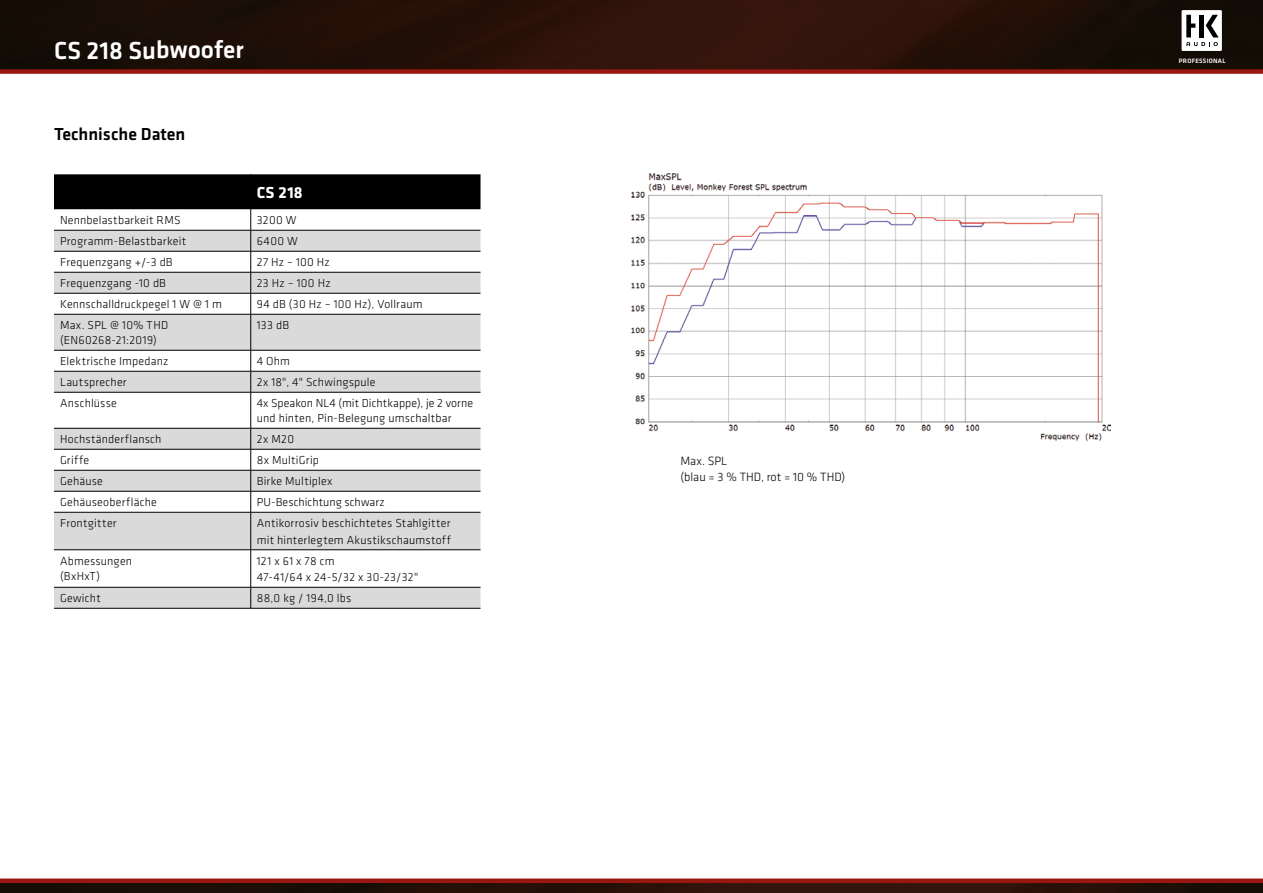
<style>
.page{position:relative;width:1263px;height:893px;background:#fff}
.page>*{position:absolute;margin:0;border:0;box-sizing:border-box;transform-origin:0 0}
.t1{font:500 25.5px "Klavika";letter-spacing:-.005em;color:#fff}
.t2{font:500 18px "Klavika";color:#000}
.t3{font:700 16.5px "Klavika";color:#fff}
.t4{font:300 12.45px/15.8px "Klavika";color:#000}
.t5{font:300 12px/15px "Klavika";letter-spacing:.015em;color:#000}
.t6{font:500 6.6px "Klavika";letter-spacing:.04em;color:#fff}
</style>
<div class="page">
<img style="left:0;top:883px;width:1263px;height:10px">
<div style="left:0;top:878px;width:1263px;height:5px;background:#981711"></div>
<img style="left:631px;top:173px;width:480px;height:269px">
<img style="left:0;top:0;width:1263px;height:69px">
<div style="left:0;top:69px;width:1263px;height:5px;background:#981711"></div>
<div style="left:1181px;top:10px;width:41px;height:41px;background:#fff"></div>
<svg style="left:1186px;top:15px;width:33px;height:31px"></svg>
<hr style="left:1199px;top:15px;width:4px;height:22px;background:#000">
<svg style="left:54px;top:315px;width:426px;height:293px;fill:#dadada"></svg>
<svg style="left:54px;top:174px;width:426px;height:140px"></svg>
<hr style="left:54px;top:314px;width:197px;height:1px;background:#000">
<hr style="left:251px;top:314px;width:229px;height:1px;background:#000">
<hr style="left:250px;top:314px;width:1px;height:36px;background:#000">
<hr style="left:54px;top:350px;width:197px;height:1px;background:#000">
<hr style="left:251px;top:350px;width:229px;height:1px;background:#000">
<hr style="left:54px;top:371px;width:197px;height:1px;background:#000">
<hr style="left:251px;top:371px;width:229px;height:1px;background:#000">
<svg style="left:250px;top:350px;width:1px;height:42px"></svg>
<hr style="left:54px;top:392px;width:197px;height:1px;background:#000">
<hr style="left:251px;top:392px;width:229px;height:1px;background:#000">
<hr style="left:250px;top:392px;width:1px;height:36px;background:#000">
<hr style="left:54px;top:428px;width:197px;height:1px;background:#000">
<hr style="left:251px;top:428px;width:229px;height:1px;background:#000">
<hr style="left:54px;top:449px;width:197px;height:1px;background:#000">
<hr style="left:251px;top:449px;width:229px;height:1px;background:#000">
<hr style="left:54px;top:470px;width:197px;height:1px;background:#000">
<hr style="left:251px;top:470px;width:229px;height:1px;background:#000">
<hr style="left:54px;top:491px;width:197px;height:1px;background:#000">
<hr style="left:251px;top:491px;width:229px;height:1px;background:#000">
<svg style="left:250px;top:428px;width:1px;height:84px"></svg>
<hr style="left:54px;top:512px;width:197px;height:1px;background:#000">
<hr style="left:251px;top:512px;width:229px;height:1px;background:#000">
<hr style="left:250px;top:512px;width:1px;height:38px;background:#000">
<hr style="left:54px;top:549px;width:197px;height:1px;background:#000">
<hr style="left:251px;top:549px;width:229px;height:1px;background:#000">
<hr style="left:250px;top:550px;width:1px;height:37px;background:#000">
<hr style="left:54px;top:587px;width:197px;height:1px;background:#000">
<hr style="left:251px;top:587px;width:229px;height:1px;background:#000">
<svg style="left:250px;top:587px;width:1px;height:21px"></svg>
<hr style="left:54px;top:608px;width:197px;height:1px;background:#000">
<hr style="left:251px;top:608px;width:229px;height:1px;background:#000">
<hr style="left:250px;top:174px;width:1px;height:35px;background:#000">
<h1 class="t1" style="left:54px;top:33px;width:192px">CS 218 Subwoofer</h1>
<h2 class="t2" style="left:54px;top:122px;width:133px">Technische Daten</h2>
<h3 class="t3" style="left:257px;top:181px;width:47px">CS 218</h3>
<p class="t5" style="left:60px;top:213px;width:122px">Nennbelastbarkeit RMS</p>
<p class="t5" style="left:257px;top:213px;width:41px">3200 W</p>
<p class="t5" style="left:60px;top:234px;width:128px">Programm-Belastbarkeit</p>
<p class="t5" style="left:257px;top:234px;width:43px">6400 W</p>
<p class="t5" style="left:60px;top:255px;width:114px">Frequenzgang +/-3 dB</p>
<p class="t5" style="left:257px;top:255px;width:75px">27 Hz – 100 Hz</p>
<p class="t5" style="left:60px;top:276px;width:107px">Frequenzgang -10 dB</p>
<p class="t5" style="left:257px;top:276px;width:75px">23 Hz – 100 Hz</p>
<p class="t5" style="left:60px;top:297px;width:163px">Kennschalldruckpegel 1 W @ 1 m</p>
<p class="t5" style="left:257px;top:297px;width:167px">94 dB (30 Hz – 100 Hz), Vollraum</p>
<p class="t5" style="left:60px;top:318px;width:110px">Max. SPL @ 10% THD (EN60268-21:2019)</p>
<p class="t5" style="left:257px;top:318px;width:34px">133 dB</p>
<p class="t5" style="left:60px;top:354px;width:110px">Elektrische Impedanz</p>
<p class="t5" style="left:257px;top:354px;width:35px">4 Ohm</p>
<p class="t5" style="left:60px;top:375px;width:68px">Lautsprecher</p>
<p class="t5" style="left:257px;top:375px;width:120px">2x 18", 4" Schwingspule</p>
<p class="t5" style="left:60px;top:396px;width:58px">Anschlüsse</p>
<p class="t5" style="left:257px;top:396px;width:218px">4x Speakon NL4 (mit Dichtkappe), je 2 vorne und hinten, Pin-Belegung umschaltbar</p>
<p class="t5" style="left:60px;top:432px;width:103px">Hochständerflansch</p>
<p class="t5" style="left:257px;top:432px;width:39px">2x M20</p>
<p class="t5" style="left:60px;top:453px;width:31px">Griffe</p>
<p class="t5" style="left:257px;top:453px;width:64px">8x MultiGrip</p>
<p class="t5" style="left:60px;top:474px;width:44px">Gehäuse</p>
<p class="t5" style="left:257px;top:474px;width:77px">Birke Multiplex</p>
<p class="t5" style="left:60px;top:495px;width:99px">Gehäuseoberfläche</p>
<p class="t5" style="left:257px;top:495px;width:129px">PU-Beschichtung schwarz</p>
<p class="t5" style="left:60px;top:516px;width:58px">Frontgitter</p>
<p class="t5" style="left:257px;top:515px;width:196px;line-height:16.5px">Antikorrosiv beschichtetes Stahlgitter mit hinterlegtem Akustikschaumstoff</p>
<p class="t5" style="left:60px;top:553px;width:74px">Abmessungen (BxHxT)</p>
<p class="t5" style="left:257px;top:552px;width:163px;line-height:16.5px">121 x 61 x 78 cm<br>47-41/64 x 24-5/32 x 30-23/32"</p>
<p class="t5" style="left:60px;top:591px;width:42px">Gewicht</p>
<p class="t5" style="left:257px;top:591px;width:96px">88,0 kg / 194,0 lbs</p>
<p class="t4" style="left:680px;top:453px;width:166px">Max. SPL<br>(blau = 3 % THD, rot = 10 % THD)</p>
<p class="t6" style="left:1179px;top:56px;width:48px">PROFESSIONAL</p>
</div>
